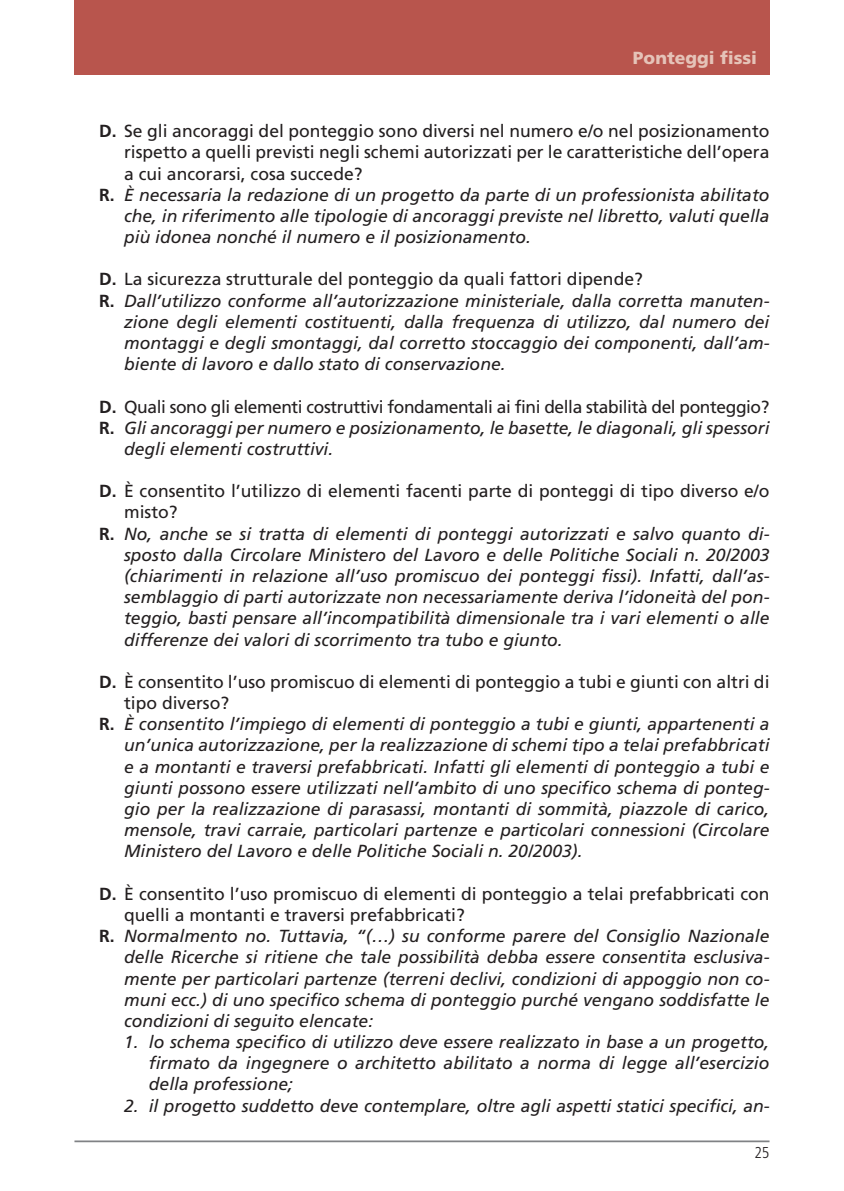
<style>
.page{position:relative;width:844px;height:1191px;background:#fff}
.page>*{position:absolute;margin:0;border:0;box-sizing:border-box;transform-origin:0 0}
.t1{font:17.5px/21.2px "Frutiger HAIAAC";color:#231f20;text-align:justify}
.t2{font:17.5px/21.2px "Frutiger HAIAAE";color:#231f20}
.t3{font:17.5px "Frutiger HAIAAE";letter-spacing:-.02em;color:#231f20}
.t4{font:17.5px "Frutiger HAIAAH";color:#e5c3b8}
.t5{font:15.75px "Frutiger LHAIAAB";color:#231f20}
.s1{font-family:"Frutige HAIAAD"}
</style>
<div class="page">
<div style="left:74px;top:0;width:695px;height:74px;background:#b8554d"></div>
<hr style="left:74px;top:1140px;width:695px;height:2px;background:#808285">
<p class="t4" style="left:632px;top:51px;width:126px">Ponteggi fissi</p>
<p class="t2" style="left:124px;top:122px;width:646px;text-align:justify;text-indent:-25px"><span class="s1">D.</span> Se gli ancoraggi del ponteggio sono diversi nel numero e/o nel posizionamento rispetto a quelli previsti negli schemi autorizzati per le caratteristiche dell’opera a cui ancorarsi, cosa succede?</p>
<p class="t1" style="left:124px;top:185px;width:646px;text-indent:-25px"><span class="s1">R.</span> È necessaria la redazione di un progetto da parte di un professionista abilitato che, in riferimento alle tipologie di ancoraggi previste nel libretto, valuti quella più idonea nonché il numero e il posizionamento.</p>
<p class="t2" style="left:99px;top:270px;width:545px"><span class="s1">D.</span> La sicurezza strutturale del ponteggio da quali fattori dipende?</p>
<p class="t1" style="left:124px;top:291px;width:646px;text-indent:-25px"><span class="s1">R.</span> Dall’utilizzo conforme all’autorizzazione ministeriale, dalla corretta manuten&shy;zione degli elementi costituenti, dalla frequenza di utilizzo, dal numero dei montaggi e degli smontaggi, dal corretto stoccaggio dei componenti, dall’am&shy;biente di lavoro e dallo stato di conservazione.</p>
<p class="t3" style="left:99px;top:399px;width:671px"><span class="s1">D.</span> Quali sono gli elementi costruttivi fondamentali ai fini della stabilità del ponteggio?</p>
<p class="t1" style="left:124px;top:418px;width:646px;text-indent:-25px"><span class="s1">R.</span> Gli ancoraggi per numero e posizionamento, le basette, le diagonali, gli spessori degli elementi costruttivi.</p>
<p class="t2" style="left:124px;top:482px;width:646px;text-indent:-25px"><span class="s1">D.</span> È consentito l’utilizzo di elementi facenti parte di ponteggi di tipo diverso e/o misto?</p>
<p class="t1" style="left:124px;top:524px;width:646px;text-indent:-25px"><span class="s1">R.</span> No, anche se si tratta di elementi di ponteggi autorizzati e salvo quanto di&shy;sposto dalla Circolare Ministero del Lavoro e delle Politiche Sociali n. 20/2003 (chiarimenti in relazione all’uso promiscuo dei ponteggi fissi). Infatti, dall’as&shy;semblaggio di parti autorizzate non necessariamente deriva l’idoneità del pon&shy;teggio, basti pensare all’incompatibilità dimensionale tra i vari elementi o alle differenze dei valori di scorrimento tra tubo e giunto.</p>
<p class="t2" style="left:124px;top:672px;width:646px;text-indent:-25px"><span class="s1">D.</span> È consentito l’uso promiscuo di elementi di ponteggio a tubi e giunti con altri di tipo diverso?</p>
<p class="t1" style="left:124px;top:715px;width:646px;text-indent:-25px"><span class="s1">R.</span> È consentito l’impiego di elementi di ponteggio a tubi e giunti, appartenenti a un’unica autorizzazione, per la realizzazione di schemi tipo a telai prefabbricati e a montanti e traversi prefabbricati. Infatti gli elementi di ponteggio a tubi e giunti possono essere utilizzati nell’ambito di uno specifico schema di ponteg&shy;gio per la realizzazione di parasassi, montanti di sommità, piazzole di carico, mensole, travi carraie, particolari partenze e particolari connessioni (Circolare Ministero del Lavoro e delle Politiche Sociali n. 20/2003).</p>
<p class="t2" style="left:124px;top:884px;width:646px;text-indent:-25px"><span class="s1">D.</span> È consentito l’uso promiscuo di elementi di ponteggio a telai prefabbricati con quelli a montanti e traversi prefabbricati?</p>
<p class="t1" style="left:124px;top:926px;width:646px;text-indent:-25px"><span class="s1">R.</span> Normalmento no. Tuttavia, “(…) su conforme parere del Consiglio Nazionale delle Ricerche si ritiene che tale possibilità debba essere consentita esclusiva&shy;mente per particolari partenze (terreni declivi, condizioni di appoggio non co&shy;muni ecc.) di uno specifico schema di ponteggio purché vengano soddisfatte le condizioni di seguito elencate:</p>
<p class="t1" style="left:149px;top:1032px;width:622px;text-indent:-25px">1. lo schema specifico di utilizzo deve essere realizzato in base a un progetto, firmato da ingegnere o architetto abilitato a norma di legge all’esercizio della professione;</p>
<p class="t1" style="left:124px;top:1096px;width:646px">2. il progetto suddetto deve contemplare, oltre agli aspetti statici specifici, an-</p>
<p class="t5" style="left:754px;top:1146px;width:17px">25</p>
</div>
